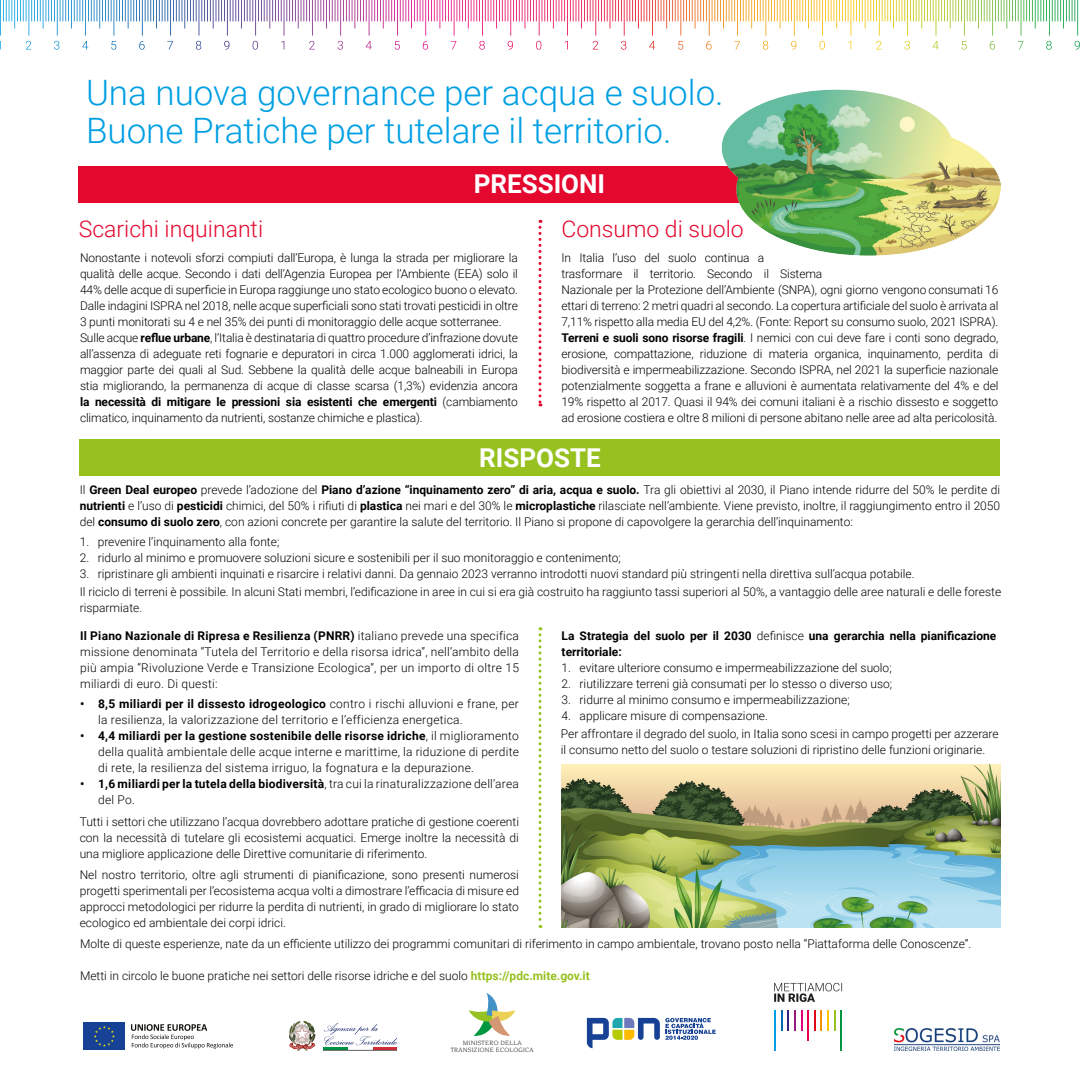
<style>
.page{position:relative;width:1080px;height:1080px;background:#fff}
.page>*{position:absolute;margin:0;border:0;box-sizing:border-box;transform-origin:0 0}
.Titolo_A{font:300 35px/38px "Roboto";color:#009fe3}
.Titolo_A-2{font:700 26px "Roboto";color:#fff}
.Titolo_A-3{font:300 23px "Roboto";color:#e4082f}
.t1{font:300 12px/16px "Roboto";color:#020203;text-align:justify}
.t2{font:300 12px/16px "Roboto";letter-spacing:.02em;color:#020203}
.t3{font:700 12px/16px "Roboto";color:#020203}
.t4{font:italic 6.7px/6.7px "Novarese Std";letter-spacing:.03em;color:#1e1e1c;text-align:center}
.s1{font-weight:700}
.s2{font-weight:300}
.s3{font-weight:700;color:#96c11f}
</style>
<div class="page">
<div style="left:79px;top:166px;width:911px;height:37px;background:#e4082f"></div>
<div style="left:79px;top:439px;width:920px;height:37px;background:#96c11f"></div>
<svg style="left:853px;top:0;width:225px;height:36px"></svg>
<svg style="left:83px;top:1022px;width:1px;height:28px"></svg>
<div style="left:84px;top:1022px;width:41px;height:28px;background:#164194"></div>
<svg style="left:94px;top:1026px;width:21px;height:21px"></svg>
<svg style="left:131px;top:1024px;width:102px;height:25px"></svg>
<svg style="left:324px;top:1023px;width:73px;height:22px"></svg>
<svg style="left:289px;top:1021px;width:26px;height:30px"></svg>
<svg style="left:324px;top:1047px;width:73px;height:3px"></svg>
<svg style="left:469px;top:993px;width:47px;height:43px"></svg>
<svg style="left:587px;top:1018px;width:129px;height:30px"></svg>
<img style="left:895px;top:1028px;width:105px;height:22px">
<svg style="left:774px;top:983px;width:68px;height:19px"></svg>
<hr style="left:774px;top:1010px;width:2px;height:41px;background:#009fe3">
<hr style="left:781px;top:1010px;width:2px;height:20px;background:#0069b4">
<hr style="left:787px;top:1010px;width:2px;height:20px;background:#312783">
<hr style="left:794px;top:1010px;width:2px;height:20px;background:#961b81">
<svg style="left:801px;top:1010px;width:1px;height:20px"></svg>
<hr style="left:807px;top:1010px;width:2px;height:31px;background:#e50051">
<hr style="left:814px;top:1010px;width:2px;height:20px;background:#e30614">
<hr style="left:820px;top:1010px;width:2px;height:20px;background:#f39200">
<hr style="left:827px;top:1010px;width:2px;height:20px;background:#fdc400">
<svg style="left:834px;top:1010px;width:1px;height:20px"></svg>
<hr style="left:840px;top:1010px;width:2px;height:41px;background:#009641">
<svg style="left:538px;top:627px;width:4px;height:301px"></svg>
<img style="left:721px;top:89px;width:280px;height:167px">
<svg style="left:538px;top:220px;width:4px;height:186px"></svg>
<img style="left:562px;top:765px;width:439px;height:163px">
<p class="Titolo_A" style="left:86px;top:73px;width:639px">Una nuova governance per acqua e suolo.<br>Buone Pratiche per tutelare il territorio.</p>
<p class="Titolo_A-2" style="left:474px;top:166px;width:133px">PRESSIONI</p>
<p class="Titolo_A-3" style="left:79px;top:213px;width:186px">Scarichi inquinanti</p>
<p class="Titolo_A-3" style="left:561px;top:213px;width:184px">Consumo di suolo</p>
<p class="t1" style="left:80px;top:250px;width:439px">Nonostante i notevoli sforzi compiuti dall’Europa, è lunga la strada per migliorare la qualità delle acque. Secondo i dati dell’Agenzia Europea per l’Ambiente (EEA) solo il 44% delle acque di superficie in Europa raggiunge uno stato ecologico buono o elevato.<br>Dalle indagini ISPRA nel 2018, nelle acque superficiali sono stati trovati pesticidi in oltre 3 punti monitorati su 4 e nel 35% dei punti di monitoraggio delle acque sotterranee.</p>
<p class="t1" style="left:80px;top:330px;width:440px">Sulle acque <span class="s1">reflue urbane</span>, l’Italia è destinataria di quattro procedure d’infrazione dovute all’assenza di adeguate reti fognarie e depuratori in circa 1.000 agglomerati idrici, la maggior parte dei quali al Sud. Sebbene la qualità delle acque balneabili in Europa stia migliorando, la permanenza di acque di classe scarsa (1,3%) evidenzia ancora <span class="s1">la necessità di mitigare le pressioni sia esistenti che emergenti</span> (cambiamento climatico, inquinamento da nutrienti, sostanze chimiche e plastica).</p>
<p class="t1" style="left:561px;top:249px;width:439px;text-align:left">In Italia l’uso del suolo continua a<br>trasformare il territorio. Secondo il Sistema<br>Nazionale per la Protezione dell’Ambiente (SNPA), ogni giorno vengono consumati 16 ettari di terreno: 2 metri quadri al secondo. La copertura artificiale del suolo è arrivata al 7,11% rispetto alla media EU del 4,2%. (Fonte: Report su consumo suolo, 2021 ISPRA).<br><span class="s1">Terreni e suoli sono risorse fragili</span>. I nemici con cui deve fare i conti sono degrado, erosione, compattazione, riduzione di materia organica, inquinamento, perdita di biodiversità e impermeabilizzazione. Secondo ISPRA, nel 2021 la superficie nazionale potenzialmente soggetta a frane e alluvioni è aumentata relativamente del 4% e del 19% rispetto al 2017. Quasi il 94% dei comuni italiani è a rischio dissesto e soggetto ad erosione costiera e oltre 8 milioni di persone abitano nelle aree ad alta pericolosità.</p>
<p class="Titolo_A-2" style="left:479px;top:439px;width:123px">RISPOSTE</p>
<p class="t1" style="left:80px;top:482px;width:922px">Il <span class="s1">Green Deal europeo</span> prevede l’adozione del <span class="s1">Piano d’azione “inquinamento zero” di aria, acqua e suolo.</span> Tra gli obiettivi al 2030, il Piano intende ridurre del 50% le perdite di <span class="s1">nutrienti</span> e l’uso di <span class="s1">pesticidi</span> chimici, del 50% i rifiuti di <span class="s1">plastica</span> nei mari e del 30% le <span class="s1">microplastiche</span> rilasciate nell’ambiente. Viene previsto, inoltre, il raggiungimento entro il 2050 del <span class="s1">consumo di suolo zero</span>, con azioni concrete per garantire la salute del territorio. Il Piano si propone di capovolgere la gerarchia dell’inquinamento:</p>
<p class="t1" style="left:80px;top:534px;width:201px">1. prevenire l’inquinamento alla fonte;</p>
<p class="t1" style="left:80px;top:550px;width:543px">2. ridurlo al minimo e promuovere soluzioni sicure e sostenibili per il suo monitoraggio e contenimento;</p>
<p class="t1" style="left:80px;top:566px;width:836px">3. ripristinare gli ambienti inquinati e risarcire i relativi danni. Da gennaio 2023 verranno introdotti nuovi standard più stringenti nella direttiva sull’acqua potabile.</p>
<p class="t1" style="left:80px;top:584px;width:923px">Il riciclo di terreni è possibile. In alcuni Stati membri, l’edificazione in aree in cui si era già costruito ha raggiunto tassi superiori al 50%, a vantaggio delle aree naturali e delle foreste risparmiate.</p>
<p class="t1" style="left:80px;top:627px;width:440px"><span class="s1">Il Piano Nazionale di Ripresa e Resilienza (PNRR)</span> italiano prevede una specifica missione denominata “Tutela del Territorio e della risorsa idrica”, nell’ambito della più ampia “Rivoluzione Verde e Transizione Ecologica”, per un importo di oltre 15 miliardi di euro. Di questi:</p>
<p class="t2" style="left:98px;top:695px;width:422px;text-indent:-18px"><span class="s1">• 8,5 miliardi per il dissesto idrogeologico</span> contro i rischi alluvioni e frane, per la resilienza, la valorizzazione del territorio e l’efficienza energetica.</p>
<p class="t1" style="left:98px;top:727px;width:422px;text-indent:-18px"><span class="s1">• 4,4 miliardi per la gestione sostenibile delle risorse idriche</span>, il miglioramento della qualità ambientale delle acque interne e marittime, la riduzione di perdite di rete, la resilienza del sistema irriguo, la fognatura e la depurazione.</p>
<p class="t1" style="left:98px;top:775px;width:422px;text-indent:-18px"><span class="s1">• 1,6 miliardi per la tutela della biodiversità</span>, tra cui la rinaturalizzazione dell’area del Po.</p>
<p class="t1" style="left:80px;top:813px;width:441px">Tutti i settori che utilizzano l’acqua dovrebbero adottare pratiche di gestione coerenti con la necessità di tutelare gli ecosistemi acquatici. Emerge inoltre la necessità di una migliore applicazione delle Direttive comunitarie di riferimento.</p>
<p class="t1" style="left:80px;top:866px;width:441px">Nel nostro territorio, oltre agli strumenti di pianificazione, sono presenti numerosi progetti sperimentali per l’ecosistema acqua volti a dimostrare l’efficacia di misure ed approcci metodologici per ridurre la perdita di nutrienti, in grado di migliorare lo stato ecologico ed ambientale dei corpi idrici.</p>
<p class="t3" style="left:562px;top:627px;width:436px">La Strategia del suolo per il 2030 <span class="s2">definisce</span> una gerarchia nella pianificazione territoriale:</p>
<p class="t1" style="left:562px;top:659px;width:332px">1. evitare ulteriore consumo e impermeabilizzazione del suolo;</p>
<p class="t1" style="left:562px;top:675px;width:332px">2. riutilizzare terreni già consumati per lo stesso o diverso uso;</p>
<p class="t1" style="left:562px;top:691px;width:290px">3. ridurre al minimo consumo e impermeabilizzazione;</p>
<p class="t1" style="left:562px;top:707px;width:208px">4. applicare misure di compensazione.</p>
<p class="t1" style="left:561px;top:725px;width:439px">Per affrontare il degrado del suolo, in Italia sono scesi in campo progetti per azzerare il consumo netto del suolo o testare soluzioni di ripristino delle funzioni originarie.</p>
<p class="t1" style="left:80px;top:935px;width:893px">Molte di queste esperienze, nate da un efficiente utilizzo dei programmi comunitari di riferimento in campo ambientale, trovano posto nella “Piattaforma delle Conoscenze”.</p>
<p class="t1" style="left:80px;top:967px;width:511px">Metti in circolo le buone pratiche nei settori delle risorse idriche e del suolo <span class="s3">https://pdc.mite.gov.it</span></p>
<p class="t4" style="left:451px;top:1039px;width:84px">MINISTERO DELLA<br>TRANSIZIONE ECOLOGICA</p>
</div>
